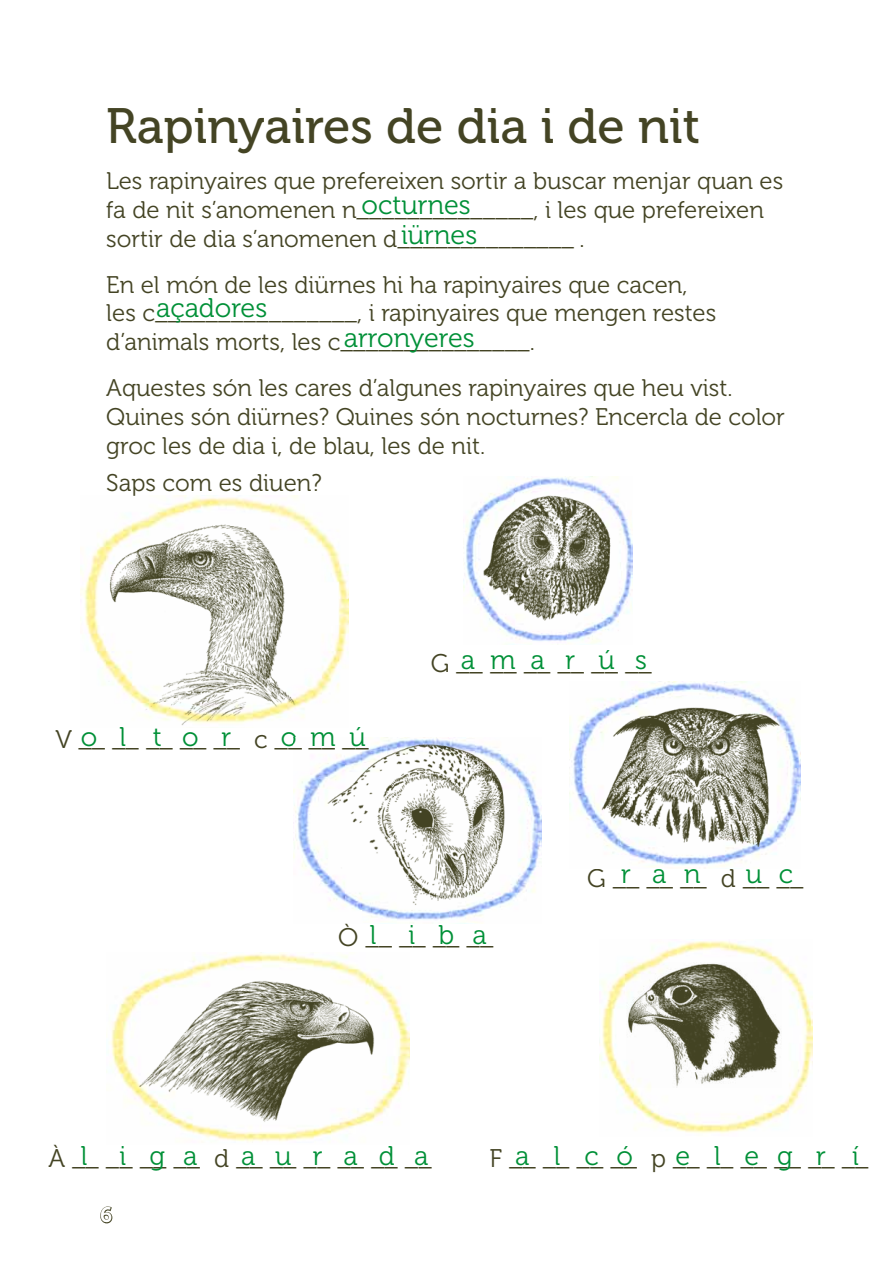
<style>
.page{position:relative;width:893px;height:1263px;background:#fff}
.page>*{position:absolute;margin:0;border:0;box-sizing:border-box;transform-origin:0 0}
.t1{font:49.5px "Museo 500";color:#444424}
.t2{font:27px/29.1px "Museo 300";letter-spacing:.005em;color:#009037;text-align:right}
.t3{font:25.5px "Museo 300";color:#444424}
.t4{font:24px/28.8px "Museo 300";color:#444424}
.t5{font:21px "Museo 700";color:#fff}
</style>
<div class="page">
<svg style="left:100px;top:1206px;width:13px;height:18px"></svg>
<img style="left:81px;top:496px;width:268px;height:229px">
<img style="left:110px;top:952px;width:300px;height:190px">
<img style="left:599px;top:941px;width:213px;height:192px">
<img style="left:463px;top:476px;width:169px;height:169px">
<img style="left:294px;top:737px;width:247px;height:187px">
<img style="left:570px;top:681px;width:230px;height:187px">
<h1 class="t1" style="left:106px;top:99px;width:595px">Rapinyaires de dia i de nit</h1>
<p class="t4" style="left:106px;top:167px;width:678px">Les rapinyaires que prefereixen sortir a buscar menjar quan es fa de nit s’anomenen n______________, i les que prefereixen sortir de dia s’anomenen d______________ .</p>
<p class="t4" style="left:106px;top:270px;width:611px">En el món de les diürnes hi ha rapinyaires que cacen, les c________________, i rapinyaires que mengen restes d’animals morts, les c_______________.</p>
<p class="t4" style="left:106px;top:374px;width:680px">Aquestes són les cares d’algunes rapinyaires que heu vist.<br>Quines són diürnes? Quines són nocturnes? Encercla de color groc les de dia i, de blau, les de nit.</p>
<p class="t4" style="left:106px;top:469px;width:217px">Saps com es diuen?</p>
<p class="t2" style="left:362px;top:191px;width:117px">octurnes iürnes</p>
<p class="t2" style="left:156px;top:294px;width:113px">açadores</p>
<p class="t2" style="left:344px;top:324px;width:133px">arronyeres</p>
<p class="t2" style="left:281px;top:723px;width:86px">omú</p>
<p class="t2" style="left:81px;top:723px;width:152px">ol tor</p>
<p class="t3" style="left:55px;top:726px;width:315px">V __ __ __ __ __ c __ __ __</p>
<p class="t2" style="left:461px;top:646px;width:187px">amarús</p>
<p class="t3" style="left:431px;top:650px;width:223px">G __ __ __ __ __ __</p>
<p class="t3" style="left:587px;top:865px;width:218px">G __ __ __ d __ __</p>
<p class="t2" style="left:621px;top:860px;width:81px">r a n</p>
<p class="t2" style="left:746px;top:860px;width:49px">u c</p>
<p class="t3" style="left:338px;top:924px;width:157px">Ò __ __ __ __</p>
<p class="t2" style="left:370px;top:921px;width:118px">l iba</p>
<p class="t3" style="left:48px;top:1145px;width:385px">À __ __ __ __ d __ __ __ __ __ __</p>
<p class="t3" style="left:489px;top:1145px;width:381px">F __ __ __ __ p __ __ __ __ __ __</p>
<p class="t2" style="left:81px;top:1141px;width:118px">l iga</p>
<p class="t2" style="left:241px;top:1141px;width:189px">aurada</p>
<p class="t2" style="left:515px;top:1141px;width:119px">alcó</p>
<p class="t2" style="left:675px;top:1141px;width:185px">elegrí</p>
<p class="t5" style="left:100px;top:1203px;width:14px">6</p>
</div>
